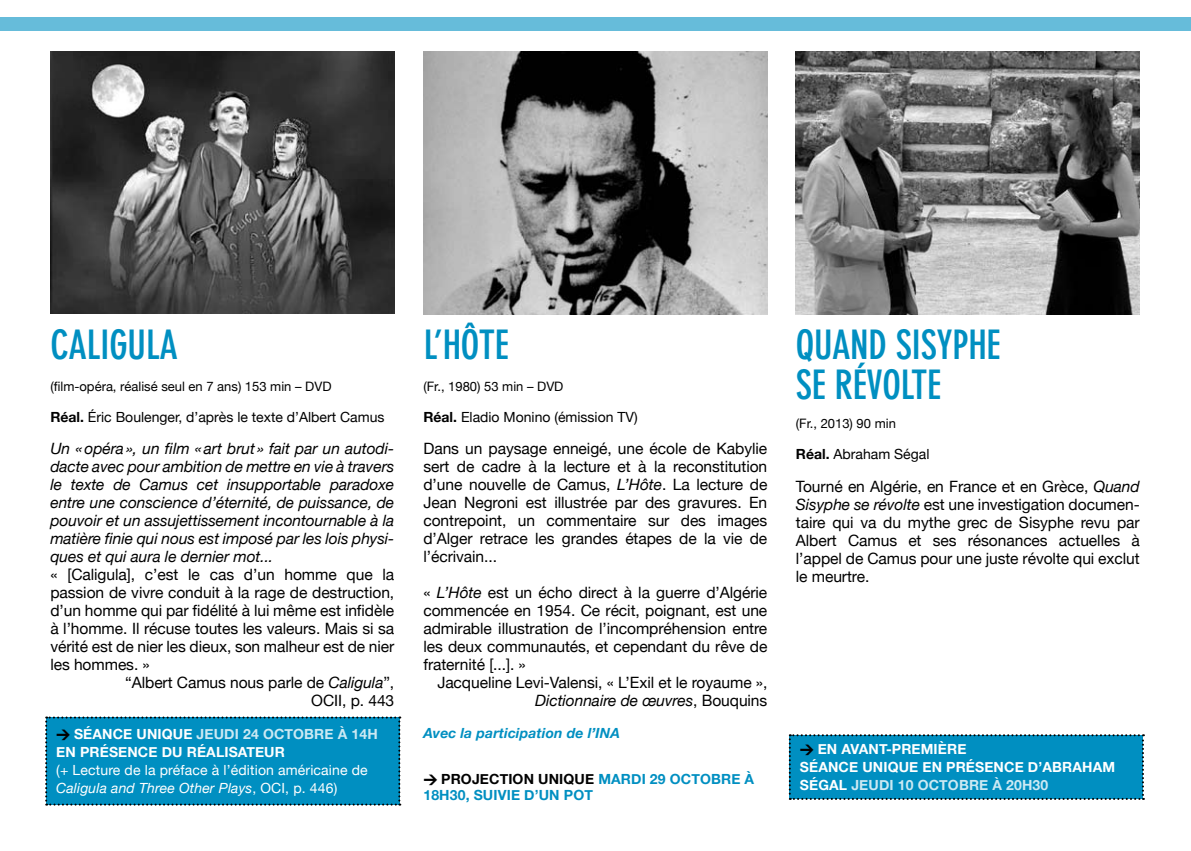
<style>
.page{position:relative;width:1191px;height:851px;background:#fff}
.page>*{position:absolute;margin:0;border:0;box-sizing:border-box;transform-origin:0 0}
.t1{font:700 condensed 40px/40px "DIN Neuzeit Grotesk";letter-spacing:-.01em;color:#008fc1}
.t2{font:15.6px/18px "Helvetica Neue";letter-spacing:-.005em;color:#000;text-align:justify}
.t3{font:italic 15.6px/18px "Helvetica Neue";letter-spacing:-.005em;color:#000;text-align:justify}
.t4{font:700 14px/18px "Helvetica Neue";letter-spacing:.01em;color:#fff}
.t5{font:14px "Helvetica Neue";color:#000}
.t6{font:14px/18px "Helvetica Neue";letter-spacing:.01em;color:#fff}
.t7{font:700 14px/16px "Helvetica Neue";letter-spacing:.01em;color:#008fc1}
.t8{font:italic 700 14px "Helvetica Neue";letter-spacing:.01em;color:#008fc1}
.t9{font:700 14px "Helvetica Neue";letter-spacing:.01em;color:#cce9f3}
.t10{font:13px "Helvetica Neue";color:#000}
.s1{font-weight:700}
.s2{font-style:italic}
.s3{font-family:"DIN";font-weight:900;color:#000}
.s4{color:#cce9f3}
.s5{color:#000}
</style>
<div class="page">
<div style="left:0;top:17px;width:1191px;height:13px;background:#66bcda"></div>
<div style="left:789px;top:734px;width:355px;height:65px;background:#008fc1"></div>
<img style="left:796px;top:51px;width:344px;height:264px">
<img style="left:50px;top:51px;width:344px;height:263px">
<div style="left:45px;top:716px;width:355px;height:89px;background:#008fc1"></div>
<img style="left:423px;top:51px;width:344px;height:264px">
<h1 class="t1" style="left:50px;top:324px;width:35px">CALIGULA</h1>
<p class="t10" style="left:50px;top:378px;width:283px">(film-opéra, réalisé seul en 7 ans) 153 min – DVD</p>
<p class="t5" style="left:50px;top:409px;width:335px"><span class="s1">RÉAL.</span> Éric Boulenger, d’après le texte d’Albert Camus</p>
<p class="t3" style="left:50px;top:439px;width:345px">Un «opéra», un film «art brut» fait par un autodi&shy;dacte avec pour ambition de mettre en vie à travers le texte de Camus cet insupportable paradoxe entre une conscience d’éternité, de puissance, de pouvoir et un assujettissement incontournable à la matière finie qui nous est imposé par les lois physi&shy;ques et qui aura le dernier mot...</p>
<p class="t2" style="left:50px;top:565px;width:345px">« [Caligula], c’est le cas d’un homme que la</p>
<p class="t2" style="left:50px;top:583px;width:345px">passion de vivre conduit à la rage de destruction,</p>
<p class="t2" style="left:50px;top:601px;width:345px">d’un homme qui par fidélité à lui même est infidèle</p>
<p class="t2" style="left:50px;top:619px;width:345px">à l’homme. Il récuse toutes les valeurs. Mais si sa</p>
<p class="t2" style="left:50px;top:637px;width:345px">vérité est de nier les dieux, son malheur est de nier</p>
<p class="t2" style="left:50px;top:655px;width:101px">les hommes. »</p>
<p class="t2" style="left:125px;top:673px;width:271px">“Albert Camus nous parle de <span class="s2">Caligula</span>”,</p>
<p class="t2" style="left:311px;top:691px;width:84px">OCII, p. 443</p>
<p class="t4" style="left:56px;top:725px;width:323px"><span class="s3">&gt;</span> SÉANCE UNIQUE <span class="s4">JEUDI 24 OCTOBRE À 14H<br></span>EN PRÉSENCE DU RÉALISATEUR</p>
<p class="t6" style="left:56px;top:761px;width:313px">(+ Lecture de la préface à l’édition américaine de<br><span class="s2">Caligula and Three Other Plays</span>, OCI, p. 446)</p>
<h1 class="t1" style="left:423px;top:324px;width:71px">L’HÔTE</h1>
<p class="t10" style="left:423px;top:378px;width:141px">(Fr., 1980) 53 min – DVD</p>
<p class="t5" style="left:423px;top:409px;width:216px"><span class="s1">RÉAL.</span> Eladio Monino (émission TV)</p>
<p class="t2" style="left:423px;top:439px;width:345px">Dans un paysage enneigé, une école de Kabylie sert de cadre à la lecture et à la reconstitution d’une nouvelle de Camus, <span class="s2">L’Hôte</span>. La lecture de Jean Negroni est illustrée par des gravures. En contrepoint, un commentaire sur des images d’Alger retrace les grandes étapes de la vie de l’écrivain...</p>
<p class="t2" style="left:423px;top:583px;width:345px">« <span class="s2">L’Hôte</span> est un écho direct à la guerre d’Algérie commencée en 1954. Ce récit, poignant, est une admirable illustration de l’incompréhension entre les deux communautés, et cependant du rêve de fraternité [...]. »</p>
<p class="t2" style="left:437px;top:673px;width:331px;text-align:right">Jacqueline Levi-Valensi, « L’Exil et le royaume »,<br><span class="s2">Dictionnaire de œuvres</span>, Bouquins</p>
<p class="t8" style="left:423px;top:724px;width:198px">Avec la participation de l’INA</p>
<p class="t7" style="left:423px;top:770px;width:331px"><span class="s3">&gt;</span> <span class="s5">PROJECTION UNIQUE</span> MARDI 29 OCTOBRE À<br>18H30, SUIVIE</p>
<p class="t7" style="left:524px;top:786px;width:70px">D’UN POT</p>
<h1 class="t1" style="left:796px;top:324px;width:203px;text-indent:100px">SISYPHE<br>SE RÉVOLTE</h1>
<h1 class="t1" style="left:796px;top:324px;width:37px">QUAND</h1>
<p class="t10" style="left:796px;top:416px;width:101px">(Fr., 2013) 90 min</p>
<p class="t5" style="left:796px;top:446px;width:135px"><span class="s1">RÉAL.</span> Abraham Ségal</p>
<p class="t2" style="left:796px;top:476px;width:345px">Tourné en Algérie, en France et en Grèce, <span class="s2">Quand Sisyphe se révolte</span> est une investigation documen&shy;taire qui va du mythe grec de Sisyphe revu par Albert Camus et ses résonances actuelles à l’appel de Camus pour une juste révolte qui exclut le meurtre.</p>
<p class="t4" style="left:800px;top:739px;width:317px;text-indent:69px">NT-PREMIÈRE<br>SÉANCE UNIQUE EN PRÉSENCE D’ABRAHAM<br>SÉGAL</p>
<p class="t4" style="left:800px;top:739px;width:52px"><span class="s3">&gt;</span> EN AVA</p>
<p class="t9" style="left:851px;top:776px;width:198px">JEUDI 10 OCTOBRE À 20H30</p>
</div>
